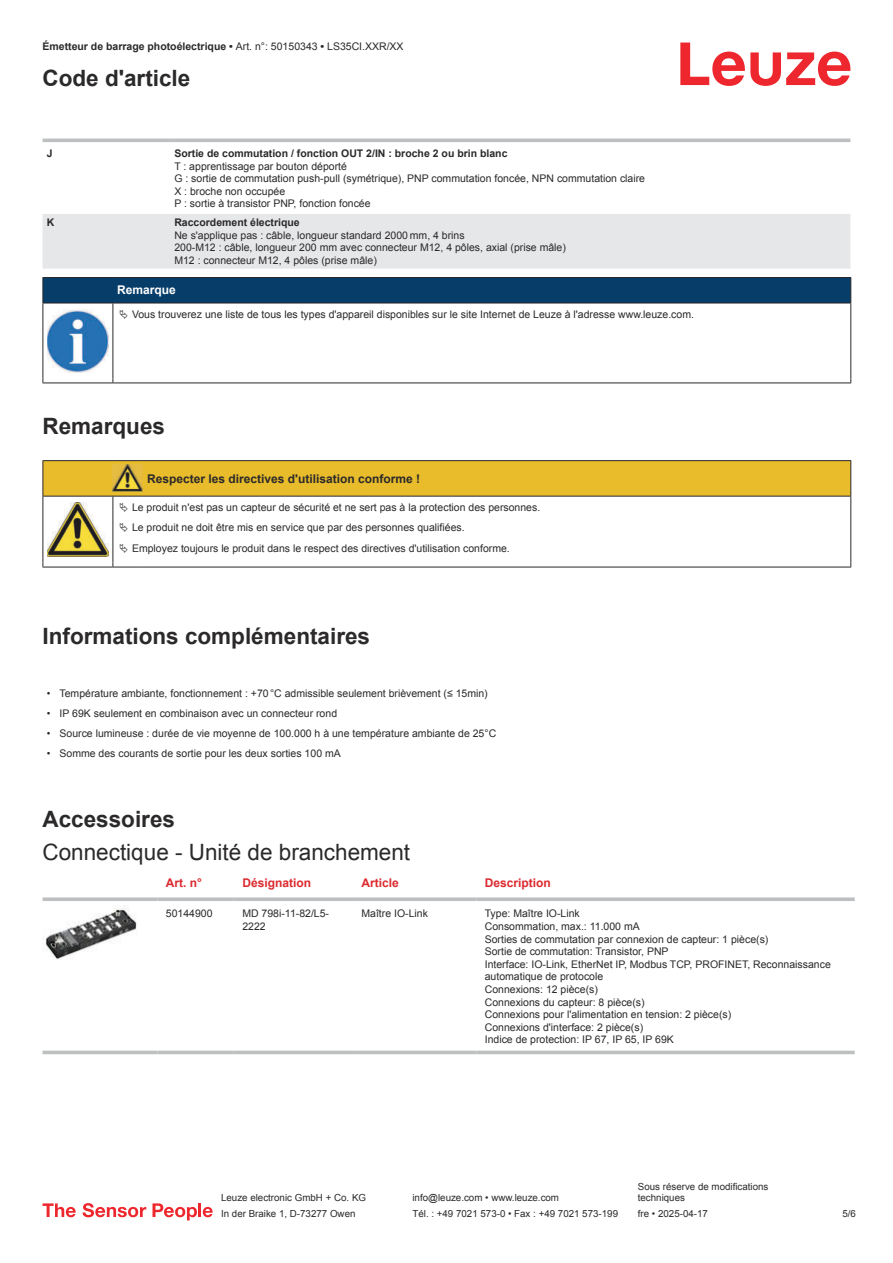
<style>
.page{position:relative;width:893px;height:1263px;background:#fff}
.page>*{position:absolute;margin:0;border:0;box-sizing:border-box;transform-origin:0 0}
.t1{font:700 22.5px "Arial";color:#2b292a}
.t2{font:22.5px "Arial";color:#2b292a}
.t3{font:700 12px "Arial";color:#2b292a}
.t4{font:700 12px "Arial";color:#db2a30}
.t5{font:700 12px "Arial";color:#fff}
.t6{font:10.5px/12.6px "Arial";color:#2b292a}
.t7{font:700 10.5px "Arial";color:#2b292a}
.t8{font:9.75px/11.7px "Arial";color:#2b292a}
.s1{font-weight:400}
</style>
<div class="page">
<svg style="left:680px;top:43px;width:170px;height:43px"></svg>
<svg style="left:43px;top:138px;width:807px;height:1px"></svg>
<div style="left:43px;top:214px;width:807px;height:55px;background:#e6e7e9"></div>
<hr style="left:43px;top:139px;width:127px;height:3px;background:#bdbfc1">
<hr style="left:170px;top:139px;width:680px;height:3px;background:#bdbfc1">
<div style="left:43px;top:1050px;width:812px;height:5px;background:#eeefef"></div>
<svg style="left:43px;top:897px;width:114px;height:4px"></svg>
<svg style="left:157px;top:897px;width:77px;height:4px"></svg>
<svg style="left:234px;top:897px;width:119px;height:4px"></svg>
<svg style="left:353px;top:897px;width:123px;height:4px"></svg>
<svg style="left:476px;top:897px;width:379px;height:4px;background:#c4c6c7"></svg>
<hr style="left:43px;top:1051px;width:114px;height:3px;background:#bdbfc1">
<hr style="left:157px;top:1051px;width:77px;height:3px;background:#bdbfc1">
<hr style="left:234px;top:1051px;width:119px;height:3px;background:#bdbfc1">
<hr style="left:353px;top:1051px;width:123px;height:3px;background:#bdbfc1">
<hr style="left:476px;top:1051px;width:379px;height:3px;background:#bdbfc1">
<img style="left:43px;top:906px;width:94px;height:54px">
<svg style="left:43px;top:1203px;width:33px;height:14px"></svg>
<svg style="left:83px;top:1203px;width:63px;height:14px"></svg>
<svg style="left:153px;top:1203px;width:44px;height:17px"></svg>
<hr style="left:198px;top:1203px;width:3px;height:14px;background:#ed272d">
<svg style="left:203px;top:1207px;width:10px;height:10px"></svg>
<svg style="left:44px;top:304px;width:806px;height:79px"></svg>
<hr style="left:43px;top:303px;width:70px;height:1px;background:#2b292a">
<svg style="left:43px;top:277px;width:808px;height:26px;background:#083b65"></svg>
<hr style="left:113px;top:303px;width:738px;height:1px;background:#2b292a">
<hr style="left:43px;top:303px;width:1px;height:75px;background:#2b292a">
<hr style="left:113px;top:303px;width:1px;height:75px;background:#2b292a">
<hr style="left:850px;top:303px;width:1px;height:75px;background:#2b292a">
<hr style="left:43px;top:383px;width:70px;height:1px;background:#2b292a">
<hr style="left:113px;top:383px;width:738px;height:1px;background:#2b292a">
<img style="left:47px;top:309px;width:61px;height:63px">
<div style="left:115px;top:304px;width:734px;height:20px;background:#fff"></div>
<hr style="left:43px;top:460px;width:70px;height:1px;background:#2b292a">
<hr style="left:113px;top:460px;width:30px;height:1px;background:#2b292a">
<hr style="left:143px;top:460px;width:708px;height:1px;background:#2b292a">
<hr style="left:43px;top:567px;width:70px;height:1px;background:#2b292a">
<hr style="left:113px;top:567px;width:30px;height:1px;background:#2b292a">
<hr style="left:143px;top:567px;width:708px;height:1px;background:#2b292a">
<svg style="left:43px;top:461px;width:808px;height:106px"></svg>
<p class="t7" style="left:43px;top:43px;width:363px">Émetteur de barrage photoélectrique • <span class="s1">Art. n°: 50150343</span> • <span class="s1">LS35CI.XXR/XX</span></p>
<h1 class="t1" style="left:43px;top:70px;width:149px">Code d'article</h1>
<p class="t7" style="left:47px;top:149px;width:7px">J</p>
<p class="t7" style="left:174px;top:149px;width:335px">Sortie de commutation / fonction OUT 2/IN : broche 2 ou brin blanc</p>
<p class="t6" style="left:174px;top:161px;width:472px">T : apprentissage par bouton déporté<br>G : sortie de commutation push-pull (symétrique), PNP commutation foncée, NPN commutation claire X : broche non occupée<br>P : sortie à transistor PNP, fonction foncée</p>
<p class="t7" style="left:47px;top:218px;width:9px">K</p>
<p class="t7" style="left:174px;top:218px;width:127px">Raccordement électrique</p>
<p class="t6" style="left:174px;top:230px;width:393px">Ne s'applique pas : câble, longueur standard 2000 mm, 4 brins<br>200-M12 : câble, longueur 200 mm avec connecteur M12, 4 pôles, axial (prise mâle)<br>M12 : connecteur M12, 4 pôles (prise mâle)</p>
<p class="t5" style="left:117px;top:286px;width:60px">Remarque</p>
<p class="t6" style="left:132px;top:309px;width:563px">Vous trouverez une liste de tous les types d'appareil disponibles sur le site Internet de Leuze à l'adresse www.leuze.com.</p>
<h1 class="t1" style="left:43px;top:418px;width:124px">Remarques</h1>
<p class="t3" style="left:147px;top:474px;width:274px">Respecter les directives d'utilisation conforme !</p>
<p class="t6" style="left:132px;top:498px;width:410px;line-height:20.2px">Le produit n'est pas un capteur de sécurité et ne sert pas à la protection des personnes.<br>Le produit ne doit être mis en service que par des personnes qualifiées.<br>Employez toujours le produit dans le respect des directives d'utilisation conforme.</p>
<h1 class="t1" style="left:43px;top:627px;width:329px">Informations complémentaires</h1>
<p class="t6" style="left:47px;top:687px;width:443px">• Température ambiante, fonctionnement : +70 °C admissible seulement brièvement (≤ 15min)</p>
<p class="t6" style="left:47px;top:708px;width:292px">• IP 69K seulement en combinaison avec un connecteur rond</p>
<p class="t6" style="left:47px;top:728px;width:451px">• Source lumineuse : durée de vie moyenne de 100.000 h à une température ambiante de 25°C</p>
<p class="t6" style="left:47px;top:748px;width:296px">• Somme des courants de sortie pour les deux sorties 100 mA</p>
<h1 class="t1" style="left:43px;top:810px;width:134px">Accessoires</h1>
<h1 class="t2" style="left:43px;top:844px;width:369px">Connectique - Unité de branchement</h1>
<p class="t4" style="left:166px;top:878px;width:38px">Art. n°</p>
<p class="t4" style="left:242px;top:878px;width:70px">Désignation</p>
<p class="t4" style="left:361px;top:878px;width:39px">Article</p>
<p class="t4" style="left:485px;top:878px;width:68px">Description</p>
<p class="t6" style="left:166px;top:908px;width:48px">50144900</p>
<p class="t6" style="left:242px;top:908px;width:88px">MD 798i-11-82/L5-<br>2222</p>
<p class="t6" style="left:361px;top:907px;width:68px">Maître IO-Link</p>
<p class="t6" style="left:485px;top:907px;width:348px">Type: Maître IO-Link<br>Consommation, max.: 11.000 mA<br>Sorties de commutation par connexion de capteur: 1 pièce(s)<br>Sortie de commutation: Transistor, PNP<br>Interface: IO-Link, EtherNet IP, Modbus TCP, PROFINET, Reconnaissance automatique de protocole<br>Connexions: 12 pièce(s)<br>Connexions du capteur: 8 pièce(s)<br>Connexions pour l'alimentation en tension: 2 pièce(s)<br>Connexions d'interface: 2 pièce(s)<br>Indice de protection: IP 67, IP 65, IP 69K</p>
<p class="t8" style="left:221px;top:1193px;width:146px">Leuze electronic GmbH + Co. KG</p>
<p class="t8" style="left:412px;top:1193px;width:148px">info@leuze.com • www.leuze.com</p>
<p class="t8" style="left:638px;top:1181px;width:132px">Sous réserve de modifications techniques</p>
<p class="t8" style="left:221px;top:1209px;width:136px">In der Braike 1, D-73277 Owen</p>
<p class="t8" style="left:412px;top:1209px;width:207px">Tél. : +49 7021 573-0 • Fax : +49 7021 573-199</p>
<p class="t8" style="left:638px;top:1209px;width:72px">fre • 2025-04-17</p>
<p class="t8" style="left:842px;top:1209px;width:15px">5 /6</p>
</div>
